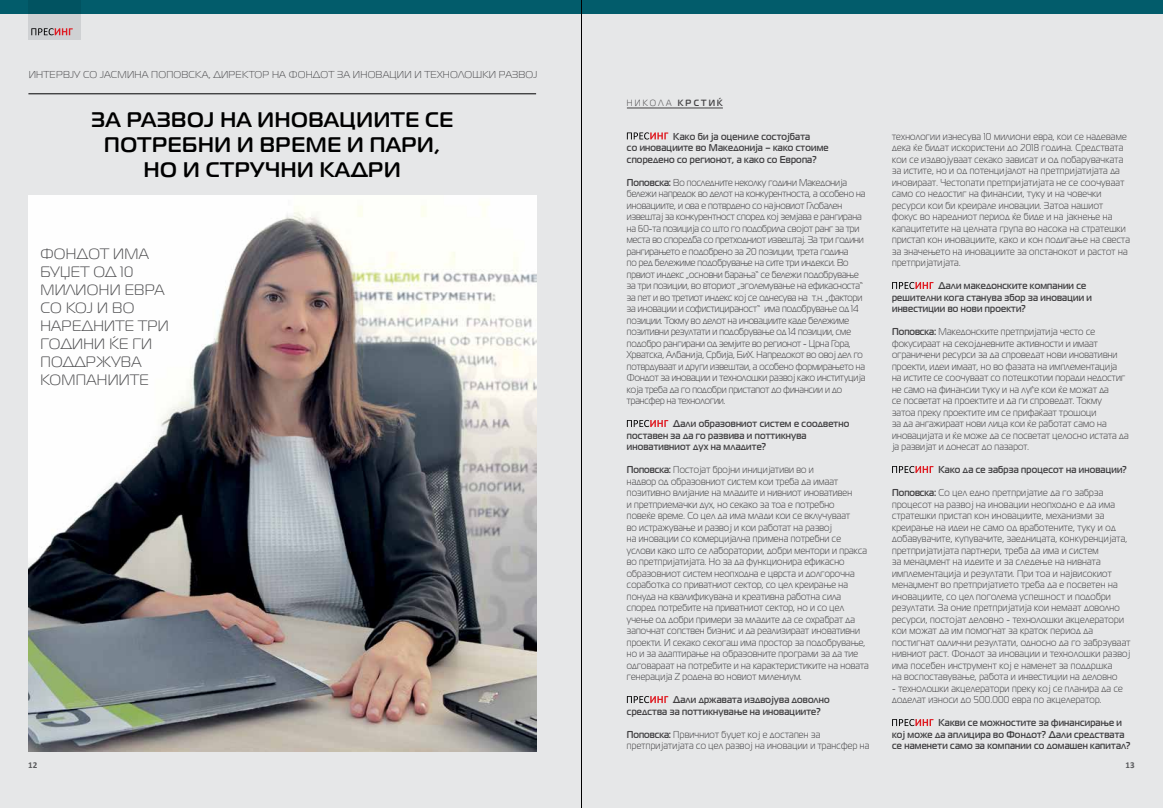
<style>
.page{position:relative;width:1163px;height:808px;background:#fff}
.page>*{position:absolute;margin:0;border:0;box-sizing:border-box;transform-origin:0 0}
.t1{font:700 21px/25.2px "ONE";letter-spacing:.03em;color:#000;text-align:center}
.t2{font:15px/18px "ONE";letter-spacing:.02em;color:#4d4d4f}
.t3{font:10px/11.5px "ONE";letter-spacing:.02em;color:#414042;scale:.9 1}
.t4{font:10px/11.5px "ONE";color:#414042;scale:.9 1}
.t5{font:700 10px/11.5px "ONE";letter-spacing:.02em;color:#414042;scale:.9 1}
.t6{font:10px "ONE";letter-spacing:.02em;color:#4d4d4f}
.t7{font:9px "ONE";color:#414042;scale:.9 1}
.t8{font:700 9px "ONE";color:#414042;scale:.9 1}
.t9{font:700 9px "Calibri";color:#58595b}
.s1{font-weight:700}
</style>
<div class="page">
<div style="left:581px;top:0;width:581px;height:808px;background:#e6e7e8"></div>
<svg style="left:626px;top:132px;width:42px;height:7px"></svg>
<svg style="left:626px;top:420px;width:42px;height:7px"></svg>
<svg style="left:626px;top:696px;width:42px;height:7px"></svg>
<svg style="left:892px;top:282px;width:41px;height:7px"></svg>
<svg style="left:892px;top:466px;width:41px;height:7px"></svg>
<svg style="left:892px;top:719px;width:41px;height:7px"></svg>
<hr style="left:626px;top:108px;width:96px;height:1px;background:#414042">
<div style="left:0;top:0;width:581px;height:808px;background:#e6e7e8"></div>
<hr style="left:28px;top:94px;width:508px;height:1px;background:#000">
<img style="left:28px;top:196px;width:508px;height:555px">
<div style="left:581px;top:0;width:581px;height:14px;background:#025c6b"></div>
<div style="left:0;top:0;width:581px;height:14px;background:#025c6b"></div>
<svg style="left:28px;top:14px;width:53px;height:26px"></svg>
<svg style="left:31px;top:28px;width:42px;height:7px"></svg>
<hr style="left:581px;top:0;width:1px;height:808px;background:#000">
<p class="t6" style="left:29px;top:69px;width:15px">Интервју</p>
<p class="t6" style="left:83px;top:69px;width:29px">со Јасмина</p>
<p class="t6" style="left:151px;top:69px;width:16px">Поповска</p>
<p class="t6" style="left:209px;top:69px;width:13px">, директор</p>
<p class="t6" style="left:272px;top:69px;width:34px">на Фондот</p>
<p class="t6" style="left:337px;top:69px;width:24px">за иновации</p>
<p class="t6" style="left:414px;top:69px;width:19px">и технолошки</p>
<p class="t6" style="left:499px;top:69px;width:8px">развој</p>
<h1 class="t1" style="left:91px;top:106px;width:363px">ЗА РАЗВОЈ НА ИНОВАЦИИТЕ СЕ<br>ПОТРЕБНИ И ВРЕМЕ И ПАРИ,<br>НО И СТРУЧНИ КАДРИ</h1>
<h2 class="t2" style="left:40px;top:245px;width:26px">Фондот</h2>
<h2 class="t2" style="left:40px;top:245px;width:94px;text-indent:73px">има буџет од 10 милиони</h2>
<h2 class="t2" style="left:125px;top:281px;width:11px">евра</h2>
<h2 class="t2" style="left:40px;top:299px;width:35px">со кој</h2>
<h2 class="t2" style="left:97px;top:299px;width:27px">и во</h2>
<h2 class="t2" style="left:40px;top:317px;width:12px">наредните</h2>
<h2 class="t2" style="left:138px;top:317px;width:11px">три</h2>
<h2 class="t2" style="left:40px;top:335px;width:12px">години</h2>
<h2 class="t2" style="left:109px;top:335px;width:33px">ќе ги</h2>
<h2 class="t2" style="left:40px;top:353px;width:13px">поддржува компаниите</h2>
<p class="t7" style="left:626px;top:98px;width:18px">Н икола</p>
<p class="t8" style="left:677px;top:97px;width:10px">Крсти</p>
<p class="t8" style="left:717px;top:97px;width:8px">ќ</p>
<p class="t5" style="left:626px;top:130px;width:226px;text-indent:46px">Како би ја оцениле состојбата<br>со иновациите во Македонија – како стоиме споредено со регионот, а како со Европа?</p>
<p class="t4" style="left:626px;top:176px;width:266px"><span class="s1">Поповска:</span> Во последните неколку години Македонија бележи напредок во делот на конкурентноста, а особено на иновациите, и ова е потврдено со најновиот Глобален извештај за конкурентност според кој земјава е рангирана на 60-та позиција со што го подобрила својот ранг за три места во споредба со претходниот извештај. За три години рангирањето е подобрено за 20 позиции, трета година<br>по ред бележиме подобрување на сите три индекси. Во првиот индекс „основни барања“ се бележи подобрување за три позиции, во вториот „зголемување на ефикасноста“ за пет и во третиот индекс кој се однесува на т.н. „фактори за иновации и софистицираност“ има подобрување од 14 позиции. Токму во делот на иновациите каде бележиме позитивни резултати и подобрување од 14 позиции, сме подобро рангирани од земјите во регионот - Црна Гора, Хрватска, Албанија, Србија, БиХ. Напредокот во овој дел го потврдуваат и други извештаи, а особено формирањето на Фондот за иновации и технолошки развој како институција која треба да го подобри пристапот до финансии и до трансфер на технологии.</p>
<p class="t5" style="left:626px;top:417px;width:248px;text-indent:46px">Дали образовниот систем е соодветно поставен за да го развива и поттикнува иновативниот дух на младите?</p>
<p class="t3" style="left:626px;top:464px;width:270px"><span class="s1">Поповска:</span> Постојат бројни иницијативи во и<br>надвор од образовниот систем кои треба да имаат позитивно влијание на младите и нивниот иновативен<br>и претприемачки дух, но секако за тоа е потребно<br>повеќе време. Со цел да има млади кои се вклучуваат<br>во истражување и развој и кои работат на развој<br>на иновации со комерцијална примена потребни се услови како што се лаборатории, добри ментори и пракса во претпријатијата. Но за да функционира ефикасно образовниот систем неопходна е цврста и долгорочна соработка со приватниот сектор, со цел креирање на понуда на квалификувана и креативна работна сила според потребите на приватниот сектор, но и со цел учење од добри примери за младите да се охрабрат да започнат сопствен бизнис и да реализираат иновативни проекти. И секако секогаш има простор за подобрување, но и за адаптирање на образовните програми за да тие одговараат на потребите и на карактеристиките на новата генерација Z родена во новиот милениум.</p>
<p class="t5" style="left:626px;top:693px;width:227px;text-indent:46px">Дали државата издвојува доволно средства за поттикнување на иновациите?</p>
<p class="t3" style="left:626px;top:728px;width:271px"><span class="s1">Поповска:</span> Првичниот буџет кој е достапен за претпријатијата со цел развој на иновации и трансфер на</p>
<p class="t3" style="left:891px;top:130px;width:266px">технологии изнесува 10 милиони евра, кои се надеваме дека ќе бидат искористени до 2018 година. Средствата кои се издвојуваат секако зависат и од побарувачката за истите, но и од потенцијалот на претпријатијата да иновираат. Честопати претпријатијата не се соочуваат само со недостиг на финансии, туку и на човечки ресурси кои би креирале иновации. Затоа нашиот фокус во наредниот период ќе биде и на јакнење на капацитетите на целната група во насока на стратешки пристап кон иновациите, како и кон подигање на свеста за значењето на иновациите за опстанокот и растот на претпријатијата.</p>
<p class="t5" style="left:891px;top:279px;width:223px;text-indent:46px">Дали македонските компании се решителни кога станува збор за иновации и инвестиции во нови проекти?</p>
<p class="t3" style="left:891px;top:326px;width:264px"><span class="s1">Поповска:</span> Македонските претпријатија често се фокусираат на секојдневните активности и имаат ограничени ресурси за да спроведат нови иновативни проекти, идеи имаат, но во фазата на имплементација на истите се соочуваат со потешкотии поради недостиг не само на финансии туку и на луѓе кои ќе можат да<br>се посветат на проектите и да ги спроведат. Токму<br>затоа преку проектите им се прифаќаат трошоци<br>за да ангажираат нови лица кои ќе работат само на иновацијата и ќе може да се посветат целосно истата да ја развијат и донесат до пазарот.</p>
<p class="t5" style="left:938px;top:463px;width:211px">Како да се забрза процесот на иновации?</p>
<p class="t3" style="left:892px;top:487px;width:266px"><span class="s1">Поповска:</span> Со цел едно претпријатие да го забрза процесот на развој на иновации неопходно е да има стратешки пристап кон иновациите, механизми за креирање на идеи не само од вработените, туку и од добавувачите, купувачите, заедницата, конкуренцијата, претпријатијата партнери, треба да има и систем<br>за менаџмент на идеите и за следење на нивната имплементација и резултати. При тоа и највисокиот менаџмент во претпријатието треба да е посветен на иновациите, со цел поголема успешност и подобри резултати. За оние претпријатија кои немаат доволно ресурси, постојат деловно - технолошки акцелератори кои можат да им помогнат за краток период да постигнат одлични резултати, односно да го забрзуваат нивниот раст. Фондот за иновации и технолошки развој има посебен инструмент кој е наменет за поддршка<br>на воспоставување, работа и инвестиции на деловно</p>
<p class="t3" style="left:892px;top:682px;width:258px">- технолошки акцелератори преку кој се планира да се доделат износи до 500.000 евра по акцелератор.</p>
<p class="t5" style="left:891px;top:716px;width:266px;text-indent:46px">Какви се можностите за финансирање и кој може да аплицира во Фондот? Дали средствата се наменети само за компании со домашен капитал?</p>
<p class="t9" style="left:28px;top:759px;width:11px">12</p>
<p class="t9" style="left:1125px;top:759px;width:11px">13</p>
</div>
